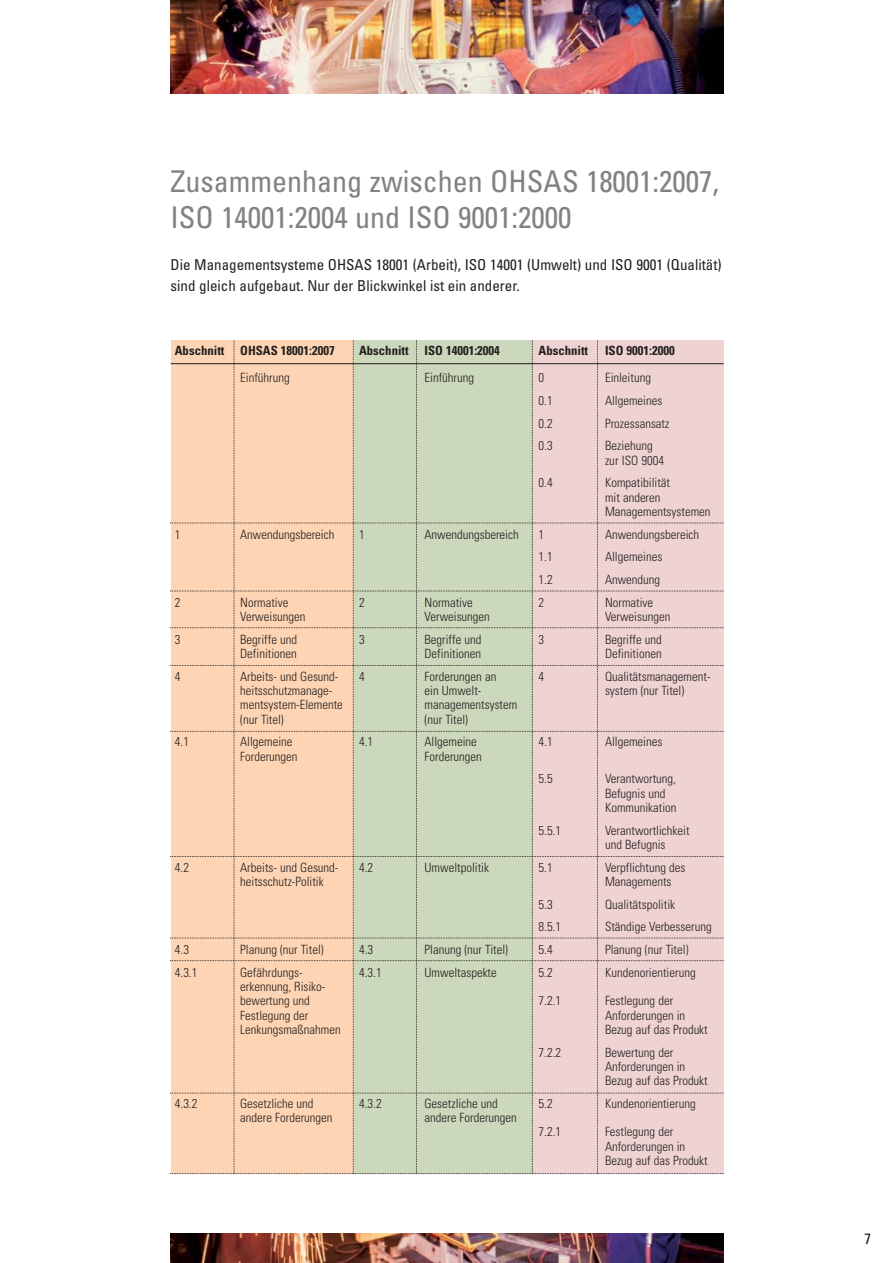
<style>
.page{position:relative;width:893px;height:1263px;background:#fff}
.page>*{position:absolute;margin:0;border:0;box-sizing:border-box;transform-origin:0 0}
.t1{font:condensed 30px/36px "Univers";color:#808284}
.t2{font:condensed 15px/21px "Univers";color:#231f1f}
.t3{font:300 condensed 12.75px/14.2px "Univers";color:#231f1f}
.t4{font:700 condensed 12.75px "Univers";color:#231f1f}
</style>
<div class="page">
<img style="left:170px;top:1233px;width:553px;height:30px">
<img style="left:170px;top:0;width:553px;height:94px">
<svg style="left:170px;top:340px;width:554px;height:834px;background:#e6d3bf"></svg>
<h1 class="t1" style="left:170px;top:166px;width:550px">Zusammenhang zwischen OHSAS 18001:2007,<br>ISO 14001:2004 und ISO 9001:2000</h1>
<p class="t2" style="left:170px;top:255px;width:552px">Die Managementsysteme OHSAS 18001 (Arbeit), ISO 14001 (Umwelt) und ISO 9001 (Qualität) sind gleich aufgebaut. Nur der Blickwinkel ist ein anderer.</p>
<p class="t4" style="left:175px;top:346px;width:161px">Abschnitt OHSAS 18001:2007</p>
<p class="t4" style="left:359px;top:346px;width:142px">Abschnitt ISO 14001:2004</p>
<p class="t4" style="left:538px;top:346px;width:51px">Abschnitt</p>
<p class="t4" style="left:605px;top:346px;width:71px">ISO 9001:2000</p>
<p class="t3" style="left:240px;top:372px;width:51px">Einführung</p>
<p class="t3" style="left:424px;top:372px;width:51px">Einführung</p>
<p class="t3" style="left:538px;top:372px;width:7px">0</p>
<p class="t3" style="left:605px;top:372px;width:47px">Einleitung</p>
<p class="t3" style="left:538px;top:395px;width:16px">0.1</p>
<p class="t3" style="left:605px;top:395px;width:59px">Allgemeines</p>
<p class="t3" style="left:538px;top:417px;width:16px">0.2</p>
<p class="t3" style="left:605px;top:417px;width:66px">Prozessansatz</p>
<p class="t3" style="left:538px;top:440px;width:16px">0.3</p>
<p class="t3" style="left:605px;top:440px;width:61px">Beziehung zur ISO 9004</p>
<p class="t3" style="left:538px;top:477px;width:16px">0.4</p>
<p class="t3" style="left:605px;top:477px;width:107px">Kompatibilität<br>mit anderen<br>Managementsystemen</p>
<p class="t3" style="left:175px;top:528px;width:7px">1</p>
<p class="t3" style="left:240px;top:528px;width:96px">Anwendungsbereich</p>
<p class="t3" style="left:359px;top:528px;width:7px">1</p>
<p class="t3" style="left:424px;top:528px;width:96px">Anwendungsbereich</p>
<p class="t3" style="left:538px;top:528px;width:7px">1</p>
<p class="t3" style="left:605px;top:528px;width:96px">Anwendungsbereich</p>
<p class="t3" style="left:538px;top:551px;width:16px">1.1</p>
<p class="t3" style="left:605px;top:551px;width:59px">Allgemeines</p>
<p class="t3" style="left:538px;top:574px;width:16px">1.2</p>
<p class="t3" style="left:605px;top:574px;width:57px">Anwendung</p>
<p class="t3" style="left:175px;top:597px;width:7px">2</p>
<p class="t3" style="left:240px;top:597px;width:50px">Normative</p>
<p class="t3" style="left:359px;top:597px;width:7px">2</p>
<p class="t3" style="left:424px;top:597px;width:50px">Normative</p>
<p class="t3" style="left:538px;top:597px;width:7px">2</p>
<p class="t3" style="left:605px;top:597px;width:50px">Normative</p>
<p class="t3" style="left:240px;top:611px;width:67px">Verweisungen</p>
<p class="t3" style="left:424px;top:611px;width:67px">Verweisungen</p>
<p class="t3" style="left:605px;top:611px;width:67px">Verweisungen</p>
<p class="t3" style="left:175px;top:634px;width:7px">3</p>
<p class="t3" style="left:240px;top:634px;width:58px">Begriffe und</p>
<p class="t3" style="left:359px;top:634px;width:7px">3</p>
<p class="t3" style="left:424px;top:634px;width:58px">Begriffe und</p>
<p class="t3" style="left:538px;top:634px;width:7px">3</p>
<p class="t3" style="left:605px;top:634px;width:58px">Begriffe und</p>
<p class="t3" style="left:240px;top:648px;width:58px">Definitionen</p>
<p class="t3" style="left:424px;top:648px;width:58px">Definitionen</p>
<p class="t3" style="left:605px;top:648px;width:58px">Definitionen</p>
<p class="t3" style="left:175px;top:671px;width:7px">4</p>
<p class="t3" style="left:240px;top:671px;width:100px">Arbeits- und Gesund-</p>
<p class="t3" style="left:359px;top:671px;width:7px">4</p>
<p class="t3" style="left:424px;top:671px;width:73px">Forderungen an</p>
<p class="t3" style="left:538px;top:671px;width:7px">4</p>
<p class="t3" style="left:605px;top:671px;width:107px">Qualitätsmanagement-</p>
<p class="t3" style="left:240px;top:685px;width:94px">heitsschutzmanage-</p>
<p class="t3" style="left:424px;top:685px;width:58px">ein Umwelt-</p>
<p class="t3" style="left:605px;top:685px;width:81px">system (nur Titel)</p>
<p class="t3" style="left:240px;top:699px;width:104px">mentsystem-Elemente</p>
<p class="t3" style="left:424px;top:699px;width:94px">managementsystem</p>
<p class="t3" style="left:240px;top:713px;width:45px">(nur Titel)</p>
<p class="t3" style="left:424px;top:713px;width:45px">(nur Titel)</p>
<p class="t3" style="left:175px;top:736px;width:16px">4.1</p>
<p class="t3" style="left:240px;top:736px;width:54px">Allgemeine</p>
<p class="t3" style="left:359px;top:736px;width:16px">4.1</p>
<p class="t3" style="left:424px;top:736px;width:54px">Allgemeine</p>
<p class="t3" style="left:538px;top:736px;width:16px">4.1</p>
<p class="t3" style="left:605px;top:736px;width:59px">Allgemeines</p>
<p class="t3" style="left:240px;top:750px;width:59px">Forderungen</p>
<p class="t3" style="left:424px;top:750px;width:59px">Forderungen</p>
<p class="t3" style="left:538px;top:773px;width:16px">5.5</p>
<p class="t3" style="left:605px;top:773px;width:73px">Verantwortung,<br>Befugnis und<br>Kommunikation</p>
<p class="t3" style="left:538px;top:824px;width:24px">5.5.1</p>
<p class="t3" style="left:605px;top:824px;width:86px">Verantwortlichkeit und Befugnis</p>
<p class="t3" style="left:175px;top:861px;width:16px">4.2</p>
<p class="t3" style="left:240px;top:861px;width:100px">Arbeits- und Gesund-</p>
<p class="t3" style="left:359px;top:861px;width:16px">4.2</p>
<p class="t3" style="left:424px;top:861px;width:66px">Umweltpolitik</p>
<p class="t3" style="left:538px;top:861px;width:16px">5.1</p>
<p class="t3" style="left:605px;top:861px;width:82px">Verpflichtung des</p>
<p class="t3" style="left:240px;top:876px;width:85px">heitsschutz-Politik</p>
<p class="t3" style="left:605px;top:876px;width:68px">Managements</p>
<p class="t3" style="left:538px;top:898px;width:16px">5.3</p>
<p class="t3" style="left:605px;top:898px;width:72px">Qualitätspolitik</p>
<p class="t3" style="left:538px;top:921px;width:24px">8.5.1</p>
<p class="t3" style="left:605px;top:921px;width:108px">Ständige Verbesserung</p>
<p class="t3" style="left:175px;top:944px;width:16px">4.3</p>
<p class="t3" style="left:240px;top:944px;width:85px">Planung (nur Titel)</p>
<p class="t3" style="left:359px;top:944px;width:16px">4.3</p>
<p class="t3" style="left:424px;top:944px;width:85px">Planung (nur Titel)</p>
<p class="t3" style="left:538px;top:944px;width:16px">5.4</p>
<p class="t3" style="left:605px;top:944px;width:85px">Planung (nur Titel)</p>
<p class="t3" style="left:175px;top:967px;width:24px">4.3.1</p>
<p class="t3" style="left:240px;top:967px;width:64px">Gefährdungs-</p>
<p class="t3" style="left:359px;top:967px;width:24px">4.3.1</p>
<p class="t3" style="left:424px;top:967px;width:74px">Umweltaspekte</p>
<p class="t3" style="left:538px;top:967px;width:16px">5.2</p>
<p class="t3" style="left:605px;top:967px;width:92px">Kundenorientierung</p>
<p class="t3" style="left:240px;top:981px;width:87px">erkennung, Risiko&shy;bewertung und</p>
<p class="t3" style="left:538px;top:995px;width:24px">7.2.1</p>
<p class="t3" style="left:605px;top:995px;width:70px">Festlegung der</p>
<p class="t3" style="left:240px;top:1009px;width:70px">Festlegung der</p>
<p class="t3" style="left:605px;top:1009px;width:82px">Anforderungen in</p>
<p class="t3" style="left:240px;top:1024px;width:102px">Lenkungsmaßnahmen</p>
<p class="t3" style="left:605px;top:1024px;width:104px">Bezug auf das Produkt</p>
<p class="t3" style="left:538px;top:1046px;width:24px">7.2.2</p>
<p class="t3" style="left:605px;top:1046px;width:104px">Bewertung der<br>Anforderungen in<br>Bezug auf das Produkt</p>
<p class="t3" style="left:175px;top:1098px;width:24px">4.3.2</p>
<p class="t3" style="left:240px;top:1098px;width:75px">Gesetzliche und</p>
<p class="t3" style="left:359px;top:1098px;width:24px">4.3.2</p>
<p class="t3" style="left:424px;top:1098px;width:75px">Gesetzliche und</p>
<p class="t3" style="left:538px;top:1098px;width:16px">5.2</p>
<p class="t3" style="left:605px;top:1098px;width:92px">Kundenorientierung</p>
<p class="t3" style="left:240px;top:1112px;width:94px">andere Forderungen</p>
<p class="t3" style="left:424px;top:1112px;width:94px">andere Forderungen</p>
<p class="t3" style="left:538px;top:1126px;width:24px">7.2.1</p>
<p class="t3" style="left:605px;top:1126px;width:104px">Festlegung der<br>Anforderungen in<br>Bezug auf das Produkt</p>
<p class="t2" style="left:864px;top:1229px;width:8px">7</p>
</div>
